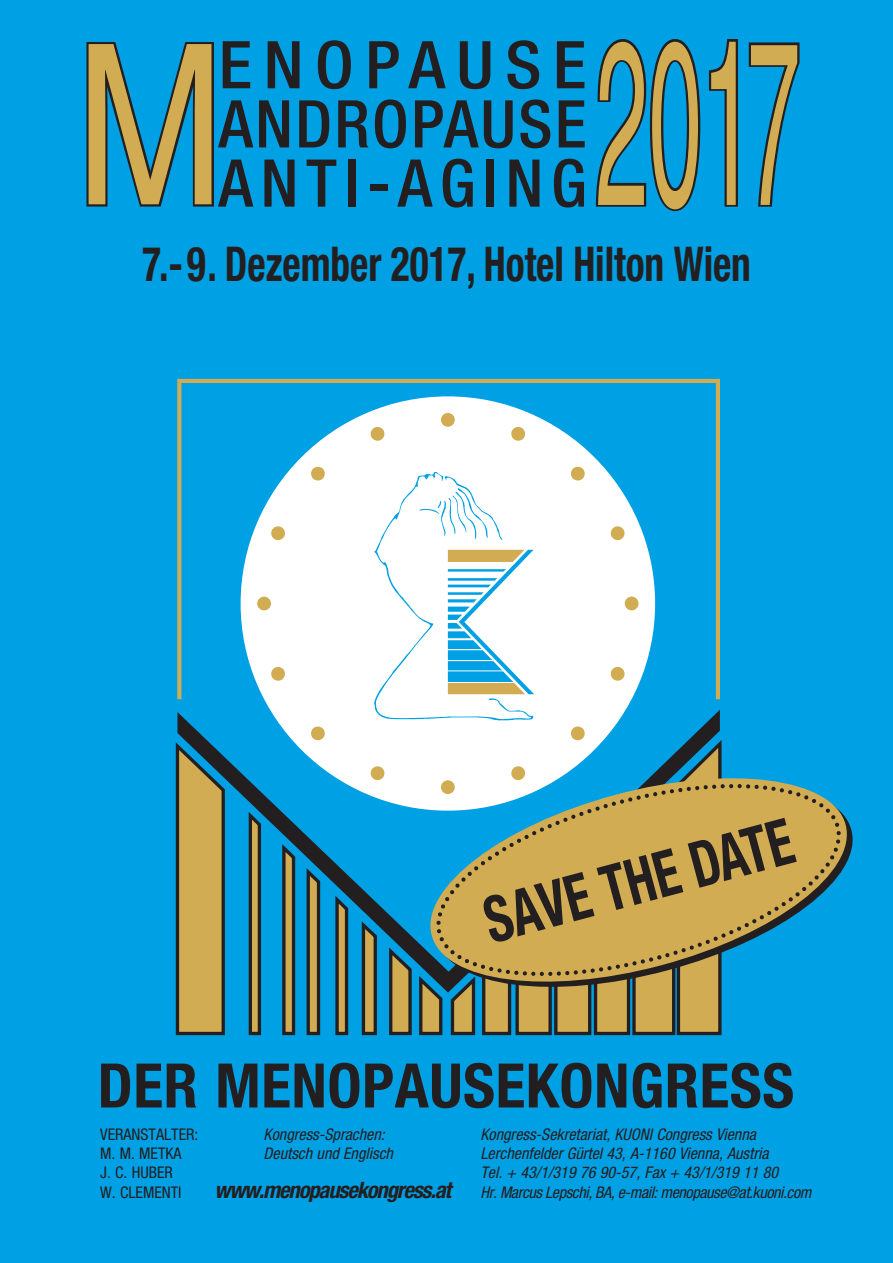
<style>
.page{position:relative;width:893px;height:1263px;background:#fff}
.page>*{position:absolute;margin:0;border:0;box-sizing:border-box;transform-origin:0 0}
.t1{font:232.2px "Helvetica";color:#d1ac53;scale:.41 1}
.t2{font:223.2px "Helvetica";color:#d1ac53;scale:.8 1}
.t3{font:500 condensed 65.85px/59.1px "Helvetica Neue";letter-spacing:.035em;color:#231f20;scale:1.06 1}
.t4{font:500 condensed 65.85px "Helvetica Neue";letter-spacing:.12em;color:#231f20}
.t5{font:700 condensed 63.9px "Helvetica Neue";color:#231f20;scale:.82 1}
.t6{font:700 condensed 61.35px "Helvetica Neue";letter-spacing:.01em;color:#231f20}
.t7{font:700 condensed 48px "Helvetica Neue";color:#231f20;scale:.82 1}
.t8{font:italic 700 condensed 22.5px "Helvetica Neue";letter-spacing:-.05em;color:#231f20}
.t9{font:italic condensed 16.05px/19.4px "Helvetica Neue";color:#231f20}
.t10{font:condensed 16.05px/19.4px "Helvetica Neue";color:#231f20}
</style>
<div class="page">
<div style="left:0;top:0;width:891px;height:1261px;background:#00a0e4"></div>
<div style="left:240px;top:396px;width:415px;height:415px;background:#fff;border-radius:50%"></div>
<svg style="left:176px;top:742px;width:49px;height:293px;background:#9f8344"></svg>
<svg style="left:248px;top:993px;width:14px;height:42px"></svg>
<svg style="left:282px;top:993px;width:14px;height:42px"></svg>
<svg style="left:306px;top:993px;width:15px;height:42px"></svg>
<svg style="left:335px;top:993px;width:14px;height:42px"></svg>
<svg style="left:177px;top:710px;width:182px;height:283px"></svg>
<div style="left:441px;top:413px;width:14px;height:14px;background:#d1ac53;border-radius:50%"></div>
<svg style="left:370px;top:427px;width:15px;height:14px"></svg>
<svg style="left:311px;top:466px;width:14px;height:15px"></svg>
<svg style="left:271px;top:526px;width:14px;height:14px"></svg>
<div style="left:257px;top:597px;width:14px;height:13px;background:#d1ac53;border-radius:50%"></div>
<svg style="left:271px;top:667px;width:14px;height:14px"></svg>
<svg style="left:310px;top:726px;width:15px;height:15px"></svg>
<svg style="left:511px;top:427px;width:14px;height:14px"></svg>
<div style="left:177px;top:379px;width:543px;height:322px;border:4px solid #d1ac53"></div>
<svg style="left:86px;top:42px;width:128px;height:165px"></svg>
<svg style="left:721px;top:764px;width:132px;height:232px"></svg>
<svg style="left:721px;top:783px;width:127px;height:194px"></svg>
<svg style="left:359px;top:466px;width:362px;height:569px"></svg>
<h3 class="t3" style="left:218px;top:41px;width:348px">ENOPAUSE<br>ANDROPAUSE</h3>
<h1 class="t1" style="left:595px;top:38px;width:501px">2017</h1>
<h3 class="t7" style="left:142px;top:247px;width:744px">7.-9. Dezember 2017, Hotel Hilton Wien</h3>
<h2 class="t2" style="left:76px;top:44px;width:187px">M</h2>
<h3 class="t4" style="left:218px;top:160px;width:369px">ANTI-AGING</h3>
<h3 class="t5" style="left:479px;top:899px;width:388px;rotate:-15deg">SAVE THE DATE</h3>
<h3 class="t6" style="left:98px;top:1064px;width:698px">DER MENOPAUSEKONGRESS</h3>
<p class="t10" style="left:100px;top:1126px;width:100px">VERANSTALTER:<br>M. M. METKA<br>J. C. HUBER<br>W. CLEMENTI</p>
<p class="t9" style="left:264px;top:1126px;width:131px">Kongress-Sprachen:<br>Deutsch und Englisch</p>
<h3 class="t8" style="left:214px;top:1182px;width:238px">www.menopausekongress.at</h3>
<p class="t9" style="left:480px;top:1126px;width:332px">Kongress-Sekretariat, KUONI Congress Vienna Lerchenfelder Gürtel 43, A-1160 Vienna, Austria<br>Tel. + 43/1/319 76 90-57, Fax + 43/1/319 11 80<br>Hr. Marcus Lepschi, BA, e-mail: menopause@at.kuoni.com</p>
</div>
